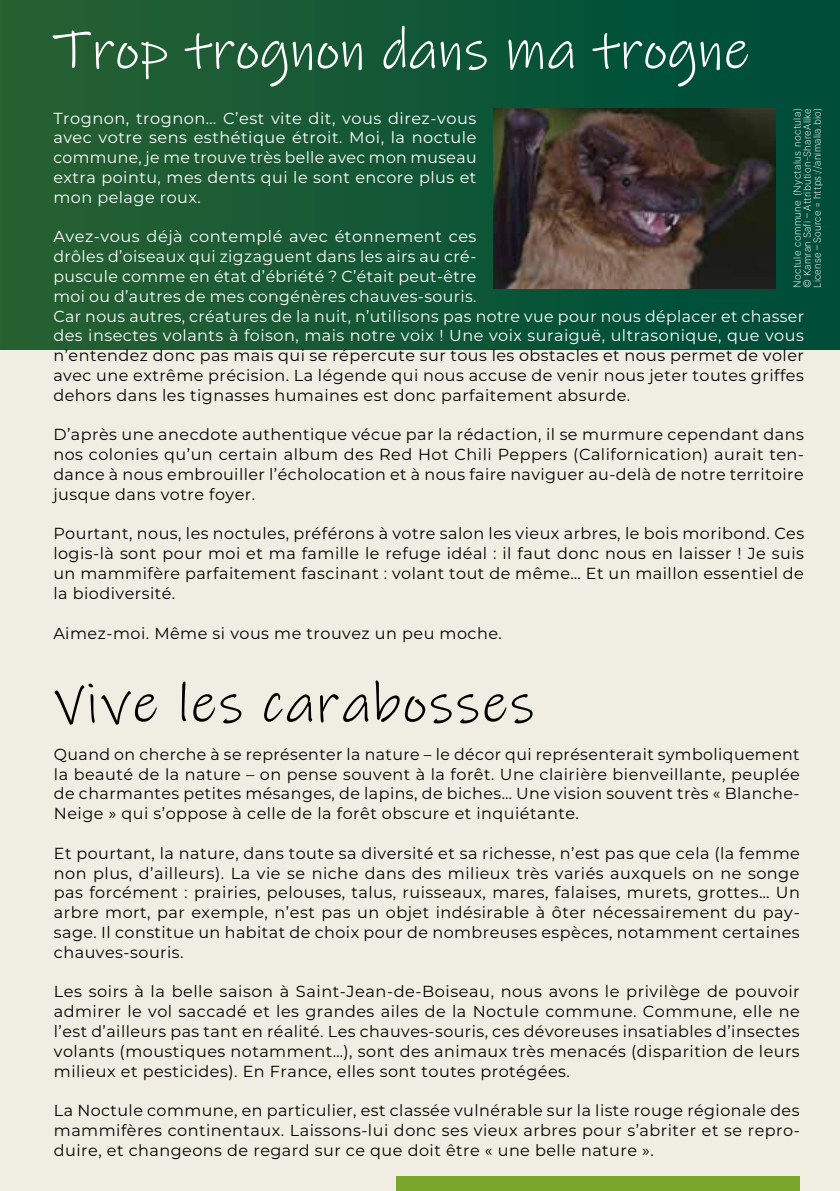
<style>
.page{position:relative;width:840px;height:1191px;background:#fff}
.page>*{position:absolute;margin:0;border:0;box-sizing:border-box;transform-origin:0 0}
.t1{font:56px "Ink Free";color:#fff}
.t2{font:56px "Ink Free";letter-spacing:.03em;color:#000}
.t3{font:16px/19.8px "Montserrat";letter-spacing:.03em;color:#000;text-align:justify}
.t4{font:16px/19.8px "Montserrat";letter-spacing:.025em;color:#fff;text-align:justify}
.t5{font:200 10.2px/10px "Pretendard";letter-spacing:.03em;color:#fff;text-align:justify}
</style>
<div class="page">
<div style="left:0;top:0;width:839px;height:1191px;background:#f0ede2"></div>
<div style="left:0;top:0;width:839px;height:349px;background:linear-gradient(to right,#276132,#004d3a)"></div>
<div style="left:396px;top:1176px;width:403px;height:15px;background:#7aa62c"></div>
<img style="left:493px;top:108px;width:281px;height:180px">
<h1 class="t1" style="left:53px;top:10px;width:698px">Trop trognon dans ma trogne</h1>
<p class="t5" style="left:791px;top:288px;width:182px;rotate:-90deg">Noctule commune (Nyctalus noctula) © Kamran Safi – Attribution-ShareAlike License – Source = https://animalia.bio)</p>
<p class="t4" style="left:53px;top:107px;width:424px">Trognon, trognon… C’est vite dit, vous direz-vous avec votre sens esthétique étroit. Moi, la noctule commune, je me trouve très belle avec mon museau extra pointu, mes dents qui le sont encore plus et mon pelage roux.</p>
<p class="t4" style="left:53px;top:226px;width:752px;text-align:left">Avez-vous déjà contemplé avec étonnement ces<br>drôles d’oiseaux qui zigzaguent dans les airs au cré-<br>puscule comme en état d’ébriété ? C’était peut-être<br>moi ou d’autres de mes congénères chauves-souris.<br>Car nous autres, créatures de la nuit, n’utilisons pas notre vue pour nous déplacer et chasser des insectes volants à foison, mais notre voix ! Une voix suraiguë, ultrasonique, que vous</p>
<p class="t3" style="left:53px;top:345px;width:751px">n’entendez donc pas mais qui se répercute sur tous les obstacles et nous permet de voler avec une extrême précision. La légende qui nous accuse de venir nous jeter toutes griffes dehors dans les tignasses humaines est donc parfaitement absurde.</p>
<p class="t3" style="left:53px;top:424px;width:751px">D’après une anecdote authentique vécue par la rédaction, il se murmure cependant dans nos colonies qu’un certain album des Red Hot Chili Peppers (Californication) aurait ten&shy;dance à nous embrouiller l’écholocation et à nous faire naviguer au-delà de notre territoire jusque dans votre foyer.</p>
<p class="t3" style="left:53px;top:523px;width:752px">Pourtant, nous, les noctules, préférons à votre salon les vieux arbres, le bois moribond. Ces logis-là sont pour moi et ma famille le refuge idéal : il faut donc nous en laisser ! Je suis un mammifère parfaitement fascinant : volant tout de même… Et un maillon essentiel de la biodiversité.</p>
<p class="t3" style="left:53px;top:622px;width:450px">Aimez-moi. Même si vous me trouvez un peu moche.</p>
<h1 class="t2" style="left:54px;top:664px;width:481px">Vive les carabosses</h1>
<p class="t3" style="left:54px;top:743px;width:747px">Quand on cherche à se représenter la nature – le décor qui représenterait symboliquement la beauté de la nature – on pense souvent à la forêt. Une clairière bienveillante, peuplée de charmantes petites mésanges, de lapins, de biches… Une vision souvent très « Blanche-Neige » qui s’oppose à celle de la forêt obscure et inquiétante.</p>
<p class="t3" style="left:54px;top:842px;width:747px">Et pourtant, la nature, dans toute sa diversité et sa richesse, n’est pas que cela (la femme non plus, d’ailleurs). La vie se niche dans des milieux très variés auxquels on ne songe pas forcément : prairies, pelouses, talus, ruisseaux, mares, falaises, murets, grottes… Un arbre mort, par exemple, n’est pas un objet indésirable à ôter nécessairement du pay&shy;sage. Il constitue un habitat de choix pour de nombreuses espèces, notamment certaines chauves-souris.</p>
<p class="t3" style="left:54px;top:981px;width:747px">Les soirs à la belle saison à Saint-Jean-de-Boiseau, nous avons le privilège de pouvoir admirer le vol saccadé et les grandes ailes de la Noctule commune. Commune, elle ne l’est d’ailleurs pas tant en réalité. Les chauves-souris, ces dévoreuses insatiables d’insectes volants (moustiques notamment…), sont des animaux très menacés (disparition de leurs milieux et pesticides). En France, elles sont toutes protégées.</p>
<p class="t3" style="left:54px;top:1100px;width:747px">La Noctule commune, en particulier, est classée vulnérable sur la liste rouge régionale des mammifères continentaux. Laissons-lui donc ses vieux arbres pour s’abriter et se repro&shy;duire, et changeons de regard sur ce que doit être « une belle nature ».</p>
</div>
